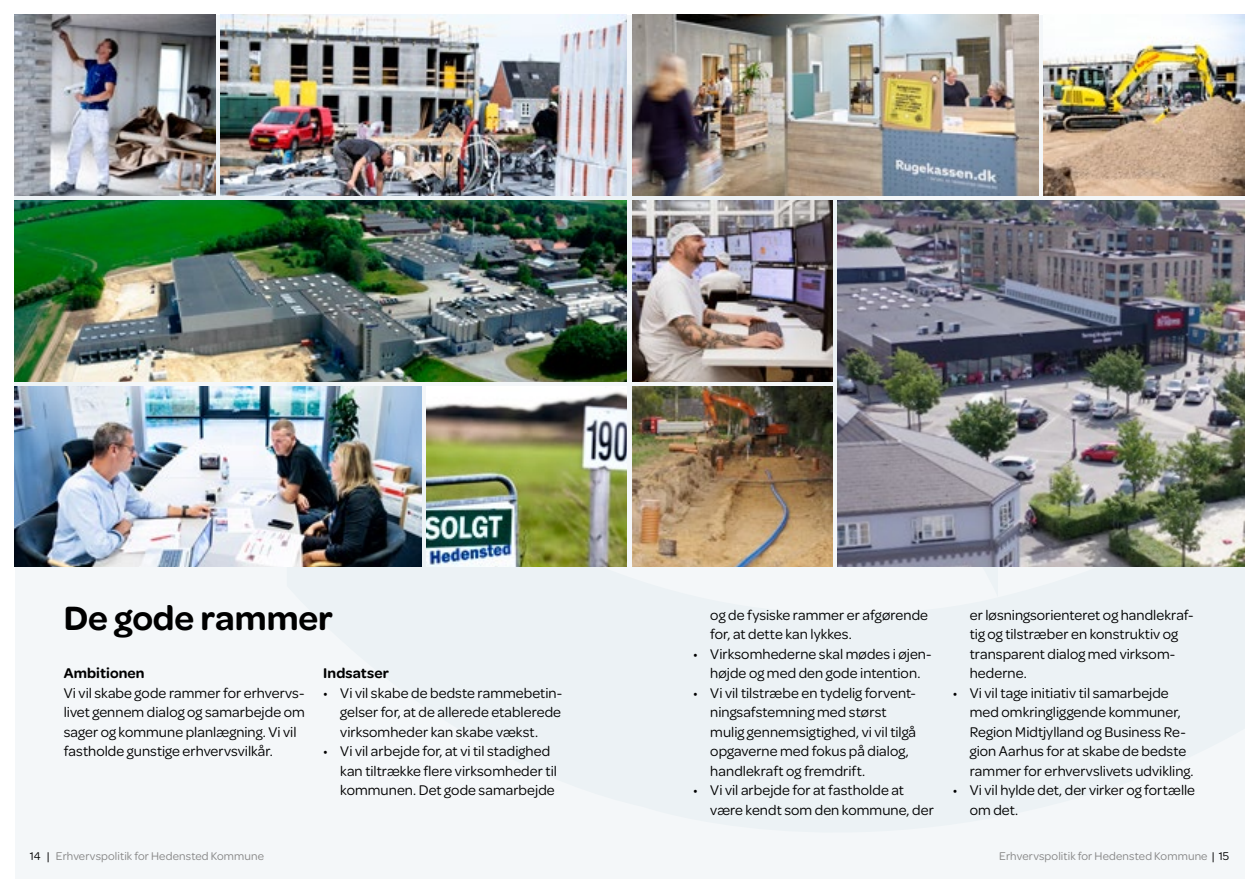
<style>
.page{position:relative;width:1259px;height:893px;background:#fff}
.page>*{position:absolute;margin:0;border:0;box-sizing:border-box;transform-origin:0 0}
.Rubrik_24_28{font:600 36px "Omnes";color:#000}
.Brød_bullet{font:15px/19.5px "Omnes";letter-spacing:.005em;color:#000}
.Brød{font:15px/19.5px "Omnes";letter-spacing:.005em;color:#000}
.Mellemrubrik{font:600 15px "Omnes";letter-spacing:.01em;color:#000}
.t1{font:12px "Omnes";letter-spacing:.01em;color:#878787}
.s1{color:#000}
</style>
<div class="page">
<div style="left:15px;top:15px;width:1229px;height:859px;background:#f4f7f9"></div>
<img style="left:632px;top:201px;width:200px;height:181px">
<img style="left:1043px;top:15px;width:201px;height:181px">
<img style="left:15px;top:201px;width:612px;height:181px">
<img style="left:632px;top:387px;width:200px;height:180px">
<img style="left:837px;top:201px;width:407px;height:366px">
<img style="left:15px;top:387px;width:406px;height:180px">
<img style="left:632px;top:15px;width:406px;height:181px">
<img style="left:221px;top:15px;width:406px;height:181px">
<img style="left:426px;top:387px;width:201px;height:180px">
<img style="left:15px;top:15px;width:200px;height:181px">
<h2 class="Rubrik_24_28" style="left:64px;top:593px;width:271px">De gode rammer</h2>
<p class="Mellemrubrik" style="left:64px;top:663px;width:82px">Ambitionen</p>
<p class="Brød" style="left:64px;top:682px;width:242px">Vi vil skabe gode rammer for erhvervs&shy;livet gennem dialog og samarbejde om sager og kommune planlægning. Vi vil fastholde gunstige erhvervsvilkår.</p>
<p class="Mellemrubrik" style="left:323px;top:663px;width:67px">Indsatser</p>
<p class="Brød_bullet" style="left:340px;top:682px;width:223px;text-align:justify;text-indent:-17px">• Vi vil skabe de bedste rammebetin&shy;gelser for, at de allerede etablerede virksomheder kan skabe vækst.</p>
<p class="Brød_bullet" style="left:340px;top:740px;width:218px;text-indent:-17px">• Vi vil arbejde for, at vi til stadighed kan tiltrække flere virksomheder til kommunen. Det gode samarbejde</p>
<p class="Brød_bullet" style="left:710px;top:604px;width:219px">og de fysiske rammer er afgørende for, at dette kan lykkes.</p>
<p class="Brød_bullet" style="left:693px;top:643px;width:240px;text-align:center">• Virksomhederne skal mødes i øjen&shy;højde og med den gode intention.</p>
<p class="Brød_bullet" style="left:710px;top:682px;width:207px;text-indent:-17px">• Vi vil tilstræbe en tydelig forvent&shy;ningsafstemning med størst mulig gennemsigtighed, vi vil tilgå opgaverne med fokus på dialog, handlekraft og fremdrift.</p>
<p class="Brød_bullet" style="left:710px;top:779px;width:225px;text-indent:-17px">• Vi vil arbejde for at fastholde at være kendt som den kommune, der</p>
<p class="Brød_bullet" style="left:969px;top:604px;width:225px">er løsningsorienteret og handlekraf&shy;tig og tilstræber en konstruktiv og transparent dialog med virksom&shy;hederne.</p>
<p class="Brød_bullet" style="left:969px;top:682px;width:225px;text-indent:-17px">• Vi vil tage initiativ til samarbejde med omkringliggende kommuner, Region Midtjylland og Business Re&shy;gion Aarhus for at skabe de bedste rammer for erhvervslivets udvikling.</p>
<p class="Brød_bullet" style="left:969px;top:779px;width:227px;text-indent:-17px">• Vi vil hylde det, der virker og fortælle om det.</p>
<p class="t1" style="left:30px;top:848px;width:236px"><span class="s1">14 |</span> Erhvervspolitik for Hedensted Kommune</p>
<p class="t1" style="left:999px;top:848px;width:231px">Erhvervspolitik for Hedensted Kommune <span class="s1">| 15</span></p>
</div>
